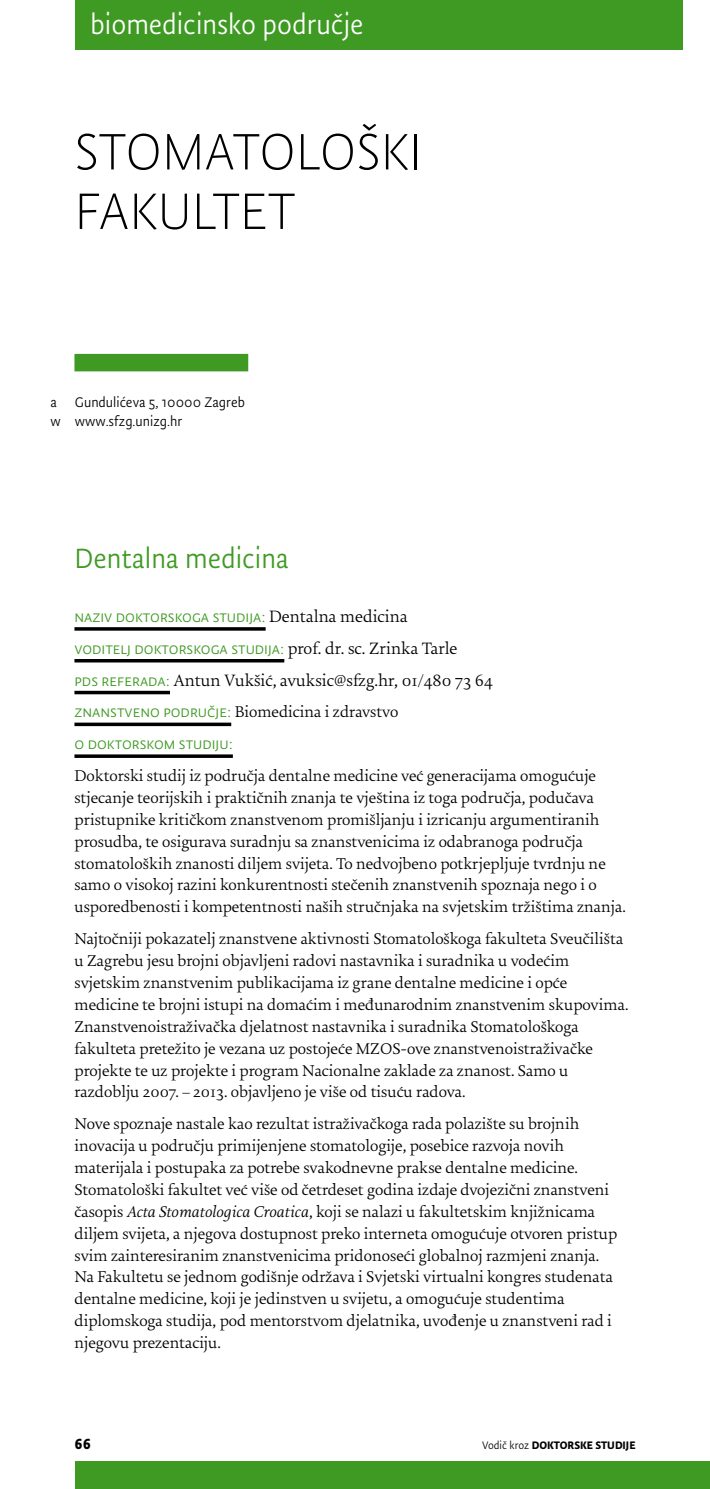
<style>
.page{position:relative;width:710px;height:1489px;background:#fff}
.page>*{position:absolute;margin:0;border:0;box-sizing:border-box;transform-origin:0 0}
.t1{font:300 57.75px/59.5px "Unizg Sans";color:#000}
.t2{font:31.5px "Unizg Sans Normal";color:#fff}
.t3{font:31.5px "Unizg Sans Normal";color:#3e9a22}
.t4{font:17.5px/31.8px "Unizg Sans Normal";color:#3e9a22}
.t5{font:300 17.5px "Uni Zg";color:#000}
.t6{font:300 16.62px/21.9px "Uni Zg";color:#000}
.t7{font:700 16.62px "Unizg Sans";color:#000}
.t8{font:15.75px/19.2px "Unizg Sans Normal";color:#000}
.t9{font:700 12.25px "Unizg Sans";color:#000}
.s1{font-family:"Uni Zg";font-weight:300;color:#000}
.s2{font-family:"Unizg Sans Normal";font-weight:400;color:#3e9a22}
.s3{font-family:"Unizg Sans Normal";font-weight:400;font-size:17.5px;color:#3e9a22}
.s4{font-style:italic}
.s5{font-family:"Unizg Sans Normal";font-weight:400}
</style>
<div class="page">
<div style="left:75px;top:0;width:607px;height:50px;background:#3e9a22"></div>
<div style="left:75px;top:1461px;width:634px;height:27px;background:#3e9a22"></div>
<div style="left:74px;top:354px;width:174px;height:17px;background:#3e9a22"></div>
<hr style="left:74px;top:627px;width:191px;height:3px;background:#000">
<hr style="left:74px;top:659px;width:210px;height:3px;background:#000">
<svg style="left:74px;top:690px;width:96px;height:4px"></svg>
<svg style="left:74px;top:722px;width:157px;height:4px"></svg>
<svg style="left:74px;top:754px;width:159px;height:4px"></svg>
<h2 class="t2" style="left:90px;top:7px;width:274px">biomedicinsko područje</h2>
<h1 class="t1" style="left:74px;top:122px;width:349px">STOMATOLOŠKI<br>FAKULTET</h1>
<p class="t8" style="left:50px;top:392px;width:196px">a Gundulićeva 5, 10000 Zagreb w www.sfzg.unizg.hr</p>
<h2 class="t3" style="left:74px;top:541px;width:216px">Dentalna medicina</h2>
<p class="t4" style="left:74px;top:600px;width:384px">Naziv doktorskoga studija: <span class="s1">Dentalna medicina<br></span>Voditelj doktorskoga studija: <span class="s1">prof. dr. sc. Zrinka Tarle</span></p>
<p class="t5" style="left:74px;top:670px;width:420px"><span class="s2">PDS referada:</span> Antun Vukšić, avuksic@sfzg.hr, 01/480 73 64</p>
<p class="t6" style="left:74px;top:702px;width:325px"><span class="s3">Znanstveno područje:</span> Biomedicina i zdravstvo</p>
<p class="t4" style="left:74px;top:727px;width:160px">O doktorskom studiju:</p>
<p class="t6" style="left:74px;top:765px;width:553px">Doktorski studij iz područja dentalne medicine već generacijama omogućuje stjecanje teorijskih i praktičnih znanja te vještina iz toga područja, podučava pristupnike kritičkom znanstvenom promišljanju i izricanju argumentiranih prosudba, te osigurava suradnju sa znanstvenicima iz odabranoga područja stomatoloških znanosti diljem svijeta. To nedvojbeno potkrjepljuje tvrdnju ne samo o visokoj razini konkurentnosti stečenih znanstvenih spoznaja nego i o usporedbenosti i kompetentnosti naših stručnjaka na svjetskim tržištima znanja.</p>
<p class="t6" style="left:74px;top:928px;width:555px">Najtočniji pokazatelj znanstvene aktivnosti Stomatološkoga fakulteta Sveučilišta u Zagrebu jesu brojni objavljeni radovi nastavnika i suradnika u vodećim svjetskim znanstvenim publikacijama iz grane dentalne medicine i opće medicine te brojni istupi na domaćim i međunarodnim znanstvenim skupovima.<br>Znanstvenoistraživačka djelatnost nastavnika i suradnika Stomatološkoga fakulteta pretežito je vezana uz postojeće MZOS-ove znanstvenoistraživačke projekte te uz projekte i program Nacionalne zaklade za znanost. Samo u razdoblju 2007. – 2013. objavljeno je više od tisuću radova.</p>
<p class="t6" style="left:74px;top:1113px;width:544px">Nove spoznaje nastale kao rezultat istraživačkoga rada polazište su brojnih inovacija u području primijenjene stomatologije, posebice razvoja novih materijala i postupaka za potrebe svakodnevne prakse dentalne medicine.<br>Stomatološki fakultet već više od četrdeset godina izdaje dvojezični znanstveni časopis <span class="s4">Acta Stomatologica Croatica</span>, koji se nalazi u fakultetskim knjižnicama diljem svijeta, a njegova dostupnost preko interneta omogućuje otvoren pristup svim zainteresiranim znanstvenicima pridonoseći globalnoj razmjeni znanja.<br>Na Fakultetu se jednom godišnje održava i Svjetski virtualni kongres studenata dentalne medicine, koji je jedinstven u svijetu, a omogućuje studentima diplomskoga studija, pod mentorstvom djelatnika, uvođenje u znanstveni rad i njegovu prezentaciju.</p>
<p class="t7" style="left:74px;top:1433px;width:18px">66</p>
<p class="t9" style="left:482px;top:1437px;width:155px"><span class="s5">Vodič kroz</span> DOKTORSKE STUDIJE</p>
</div>
